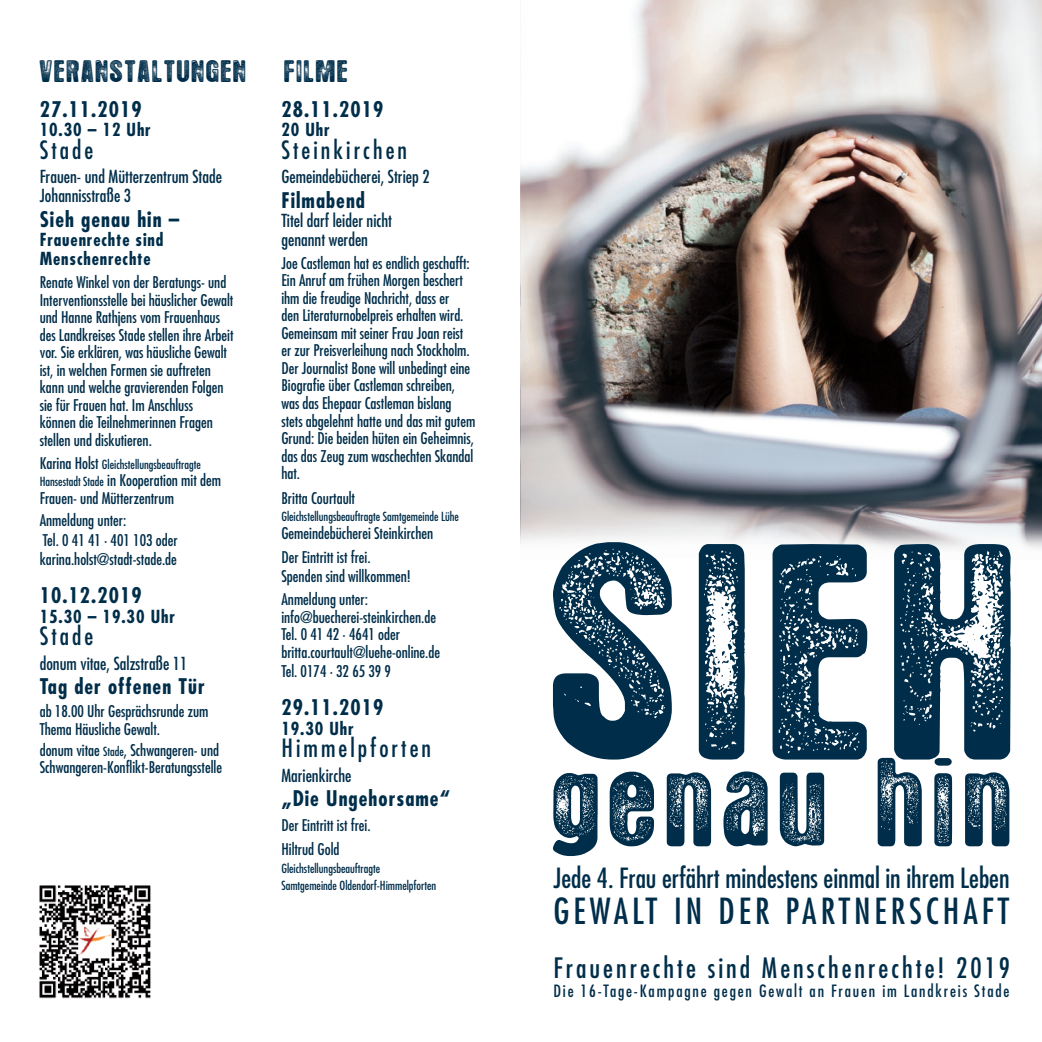
<style>
.page{position:relative;width:1042px;height:1042px;background:#fff}
.page>*{position:absolute;margin:0;border:0;box-sizing:border-box;transform-origin:0 0}
.t1{font:242.38px "Hotel Coral Essex";color:#002e4a}
.t2{font:99.58px "Hotel Coral Essex";letter-spacing:.115em;color:#002e4a}
.t3{font:condensed 35px "Futura";letter-spacing:.115em;color:#002e4a}
.t4{font:condensed 27.47px "Futura";letter-spacing:.11em;color:#002e4a}
.t5{font:condensed 27.12px "Futura";color:#002e4a}
.t6{font:condensed 24.5px "Futura";letter-spacing:.125em;color:#002e4a}
.t7{font:24.5px "Hotel Coral Essex";letter-spacing:.1em;color:#002e4a}
.t8{font:700 condensed 21px "Futura";letter-spacing:.05em;color:#002e4a}
.t9{font:condensed 17.5px/19.2px "Futura";color:#002e4a}
.t10{font:700 condensed 17.5px/19.2px "Futura";letter-spacing:.05em;color:#002e4a}
.t11{font:condensed 16.45px "Futura";letter-spacing:.11em;color:#002e4a}
.t12{font:condensed 15.75px/17.5px "Futura";color:#002e4a}
.t13{font:condensed 12.25px/17.5px "Futura";color:#002e4a}
.s1{font-size:15.75px}
.s2{font-size:12.25px}
</style>
<div class="page">
<img style="left:521px;top:0;width:521px;height:550px">
<svg style="left:559px;top:546px;width:111px;height:4px"></svg>
<svg style="left:702px;top:547px;width:40px;height:3px"></svg>
<svg style="left:776px;top:549px;width:89px;height:1px"></svg>
<svg style="left:898px;top:547px;width:110px;height:3px"></svg>
<img style="left:39px;top:885px;width:112px;height:114px">
<h3 class="t7" style="left:40px;top:60px;width:207px">VERANSTALTUNGEN</h3>
<h3 class="t7" style="left:284px;top:60px;width:64px">FILME</h3>
<h3 class="t8" style="left:40px;top:100px;width:104px">27.11.2019</h3>
<p class="t10" style="left:40px;top:121px;width:113px">10.30 – 12 Uhr</p>
<h3 class="t6" style="left:40px;top:138px;width:55px">Stade</h3>
<p class="t9" style="left:40px;top:168px;width:184px">Frauen- und Mütterzentrum Stade<br>Johannisstraße 3</p>
<h3 class="t8" style="left:40px;top:210px;width:141px">Sieh genau hin –</h3>
<p class="t10" style="left:40px;top:232px;width:125px">Frauenrechte sind<br>Menschenrechte</p>
<p class="t12" style="left:40px;top:274px;width:195px">Renate Winkel von der Beratungs- und Interventionsstelle bei häuslicher Gewalt und Hanne Rathjens vom Frauenhaus des Landkreises Stade stellen ihre Arbeit vor. Sie erklären, was häusliche Gewalt ist, in welchen Formen sie auftreten kann und welche gravierenden Folgen sie für Frauen hat. Im Anschluss<br>können die Teilnehmerinnen Fragen stellen und diskutieren.</p>
<p class="t13" style="left:40px;top:456px;width:163px"><span class="s1">Karina Holst</span> Gleichstellungsbeauftragte</p>
<p class="t12" style="left:40px;top:472px;width:183px"><span class="s2">Hansestadt Stade</span> in Kooperation mit dem<br>Frauen- und Mütterzentrum</p>
<p class="t12" style="left:40px;top:512px;width:139px;line-height:19.2px">Anmeldung unter:<br>Tel. 0 41 41 · 401 103 oder karina.holst@stadt-stade.de</p>
<h3 class="t8" style="left:40px;top:586px;width:104px">10.12.2019</h3>
<p class="t10" style="left:40px;top:608px;width:137px">15.30 – 19.30 Uhr</p>
<h3 class="t6" style="left:40px;top:625px;width:55px">Stade</h3>
<p class="t9" style="left:40px;top:655px;width:149px">donum vitae, Salzstraße 11</p>
<h3 class="t8" style="left:40px;top:677px;width:167px">Tag der offenen Tür</h3>
<p class="t12" style="left:40px;top:703px;width:170px">ab 18.00 Uhr Gesprächsrunde zum<br>Thema Häusliche Gewalt.</p>
<p class="t12" style="left:40px;top:742px;width:184px">donum vitae <span class="s2">Stade</span>, Schwangeren- und<br>Schwangeren-Konflikt-Beratungsstelle</p>
<h3 class="t8" style="left:281px;top:100px;width:104px">28.11.2019</h3>
<p class="t10" style="left:281px;top:121px;width:50px">20 Uhr</p>
<h3 class="t6" style="left:281px;top:138px;width:127px">Steinkirchen</h3>
<p class="t9" style="left:281px;top:168px;width:150px">Gemeindebücherei, Striep 2</p>
<h3 class="t8" style="left:281px;top:191px;width:85px">Filmabend</h3>
<p class="t9" style="left:281px;top:212px;width:112px">Titel darf leider nicht genannt werden</p>
<p class="t12" style="left:281px;top:255px;width:195px">Joe Castleman hat es endlich geschafft:<br>Ein Anruf am frühen Morgen beschert ihm die freudige Nachricht, dass er<br>den Literaturnobelpreis erhalten wird.<br>Gemeinsam mit seiner Frau Joan reist er zur Preisverleihung nach Stockholm.<br>Der Journalist Bone will unbedingt eine Biografie über Castleman schreiben, was das Ehepaar Castleman bislang stets abgelehnt hatte und das mit gutem Grund: Die beiden hüten ein Geheimnis, das das Zeug zum waschechten Skandal hat.</p>
<p class="t12" style="left:281px;top:490px;width:75px">Britta Courtault</p>
<p class="t13" style="left:281px;top:508px;width:179px">Gleichstellungsbeauftragte Samtgemeinde Lühe</p>
<p class="t12" style="left:281px;top:521px;width:153px;line-height:24.5px">Gemeindebücherei Steinkirchen<br>Der Eintritt ist frei.</p>
<p class="t12" style="left:281px;top:566px;width:131px;line-height:22.8px">Spenden sind willkommen!<br>Anmeldung unter:</p>
<p class="t12" style="left:281px;top:609px;width:160px">info@buecherei-steinkirchen.de<br>Tel. 0 41 42 · 4641 oder britta.courtault@luehe-online.de</p>
<p class="t12" style="left:281px;top:663px;width:111px">Tel. 0174 · 32 65 39 9</p>
<h3 class="t8" style="left:281px;top:698px;width:104px">29.11.2019</h3>
<p class="t10" style="left:281px;top:720px;width:74px">19.30 Uhr</p>
<h3 class="t6" style="left:281px;top:737px;width:151px">Himmelpforten</h3>
<p class="t9" style="left:281px;top:767px;width:72px">Marienkirche</p>
<h3 class="t8" style="left:281px;top:789px;width:170px">„Die Ungehorsame“</h3>
<p class="t12" style="left:281px;top:813px;width:91px;line-height:24.5px">Der Eintritt ist frei.<br>Hiltrud Gold</p>
<p class="t13" style="left:281px;top:860px;width:156px">Gleichstellungsbeauftragte<br>Samtgemeinde Oldendorf-Himmelpforten</p>
<h1 class="t1" style="left:553px;top:540px;width:462px">SIEH</h1>
<h2 class="t2" style="left:553px;top:756px;width:459px">genau hin</h2>
<h3 class="t5" style="left:553px;top:866px;width:458px">Jede 4. Frau erfährt mindestens einmal in ihrem Leben</h3>
<h3 class="t3" style="left:553px;top:894px;width:457px">GEWALT IN DER PARTNERSCHAFT</h3>
<h3 class="t4" style="left:553px;top:955px;width:458px">Frauenrechte sind Menschenrechte! 2019</h3>
<p class="t11" style="left:553px;top:983px;width:458px">Die 16-Tage-Kampagne gegen Gewalt an Frauen im Landkreis Stade</p>
</div>
